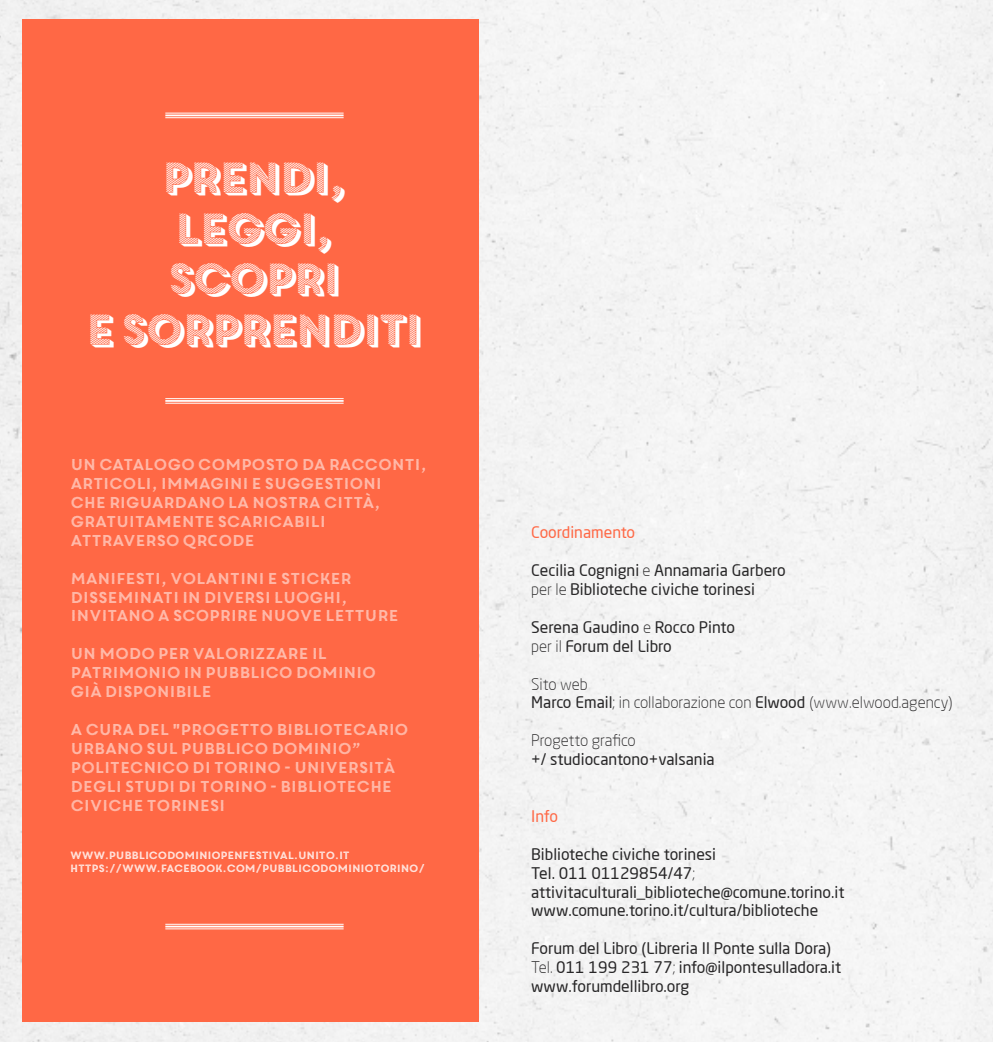
<style>
.page{position:relative;width:993px;height:1042px;background:#fff}
.page>*{position:absolute;margin:0;border:0;box-sizing:border-box;transform-origin:0 0}
.t1{font:42px/50.4px "Core Circus Pierrot 3";letter-spacing:-.15em;color:#fff;text-align:center}
.t2{font:15.75px/18.9px "Core Circus 2 D Line 1";letter-spacing:-.15em;color:#fff}
.t3{font:15.75px/18.9px "Neo Sans Pro";color:#272627}
.t4{font:300 15.75px/18.9px "Neo Sans Pro";color:#272627}
.t5{font:15.75px "Neo Sans Pro";color:#ff6845}
.t6{font:300 15.75px "Neo Sans Pro";letter-spacing:-.02em;color:#272627}
.t7{font:10.5px/12.6px "Core Circus 2 D In";letter-spacing:-.15em;color:#fff}
.s1{font-weight:300}
.s2{font-weight:400}
</style>
<div class="page">
<div style="left:0;top:0;width:992px;height:1042px;background:#f4f4f4"></div>
<div style="left:22px;top:20px;width:457px;height:1002px;background:#ff6845"></div>
<hr style="left:165px;top:113px;width:178px;height:1px;background:#fff">
<hr style="left:165px;top:115px;width:178px;height:1px;background:#fff">
<hr style="left:165px;top:117px;width:178px;height:1px;background:#fff">
<hr style="left:165px;top:398px;width:178px;height:1px;background:#fff">
<hr style="left:165px;top:400px;width:178px;height:2px;background:#fff">
<hr style="left:165px;top:403px;width:178px;height:1px;background:#fff">
<hr style="left:165px;top:924px;width:178px;height:1px;background:#fff">
<hr style="left:165px;top:925px;width:178px;height:2px;background:#fff">
<hr style="left:165px;top:928px;width:178px;height:1px;background:#fff">
<h1 class="t1" style="left:83px;top:153px;width:342px">PRENDI,<br>LEGGI,<br>SCOPRI<br>E SORPRENDITI</h1>
<p class="t2" style="left:69px;top:455px;width:360px">UN CATALOGO COMPOSTO DA RACCONTI,<br>ARTICOLI, IMMAGINI E SUGGESTIONI<br>CHE RIGUARDANO LA NOSTRA CITTÀ,<br>GRATUITAMENTE SCARICABILI<br>ATTRAVERSO QRCODE</p>
<p class="t2" style="left:69px;top:569px;width:331px">MANIFESTI, VOLANTINI E STICKER<br>DISSEMINATI IN DIVERSI LUOGHI,<br>INVITANO A SCOPRIRE NUOVE LETTURE</p>
<p class="t2" style="left:69px;top:644px;width:309px">UN MODO PER VALORIZZARE IL<br>PATRIMONIO IN PUBBLICO DOMINIO<br>GIÀ DISPONIBILE</p>
<p class="t2" style="left:69px;top:720px;width:341px">A CURA DEL "PROGETTO BIBLIOTECARIO<br>URBANO SUL PUBBLICO DOMINIO”<br>POLITECNICO DI TORINO - UNIVERSITÀ<br>DEGLI STUDI DI TORINO - BIBLIOTECHE<br>CIVICHE TORINESI</p>
<p class="t7" style="left:69px;top:849px;width:357px">WWW.PUBBLICODOMINIOPENFESTIVAL.UNITO.IT<br>HTTPS://WWW.FACEBOOK.COM/PUBBLICODOMINIOTORINO/</p>
<p class="t5" style="left:531px;top:526px;width:105px">Coordinamento</p>
<p class="t3" style="left:531px;top:562px;width:256px">Cecilia Cognigni <span class="s1">e</span> Annamaria Garbero <span class="s1">per le</span> Biblioteche civiche torinesi</p>
<p class="t3" style="left:531px;top:619px;width:205px">Serena Gaudino <span class="s1">e</span> Rocco Pinto <span class="s1">per il</span> Forum del Libro</p>
<p class="t4" style="left:531px;top:676px;width:423px">Sito web<br><span class="s2">Marco Email</span>; in collaborazione con <span class="s2">Elwood</span> (www.elwood.agency)</p>
<p class="t6" style="left:531px;top:734px;width:106px">Progetto grafico</p>
<p class="t3" style="left:531px;top:751px;width:185px">+/ studiocantono+valsania</p>
<p class="t5" style="left:531px;top:810px;width:28px">Info</p>
<p class="t3" style="left:531px;top:846px;width:315px">Biblioteche civiche torinesi<br>Tel. 011 01129854/47<span class="s1">; </span>attivitaculturali_biblioteche@comune.torino.it www.comune.torino.it/cultura/biblioteche</p>
<p class="t3" style="left:531px;top:940px;width:311px">Forum del Libro (Libreria Il Ponte sulla Dora)<br><span class="s1">Tel.</span> 011 199 231 77<span class="s1">;</span> info@ilpontesulladora.it www.forumdellibro.org</p>
</div>
